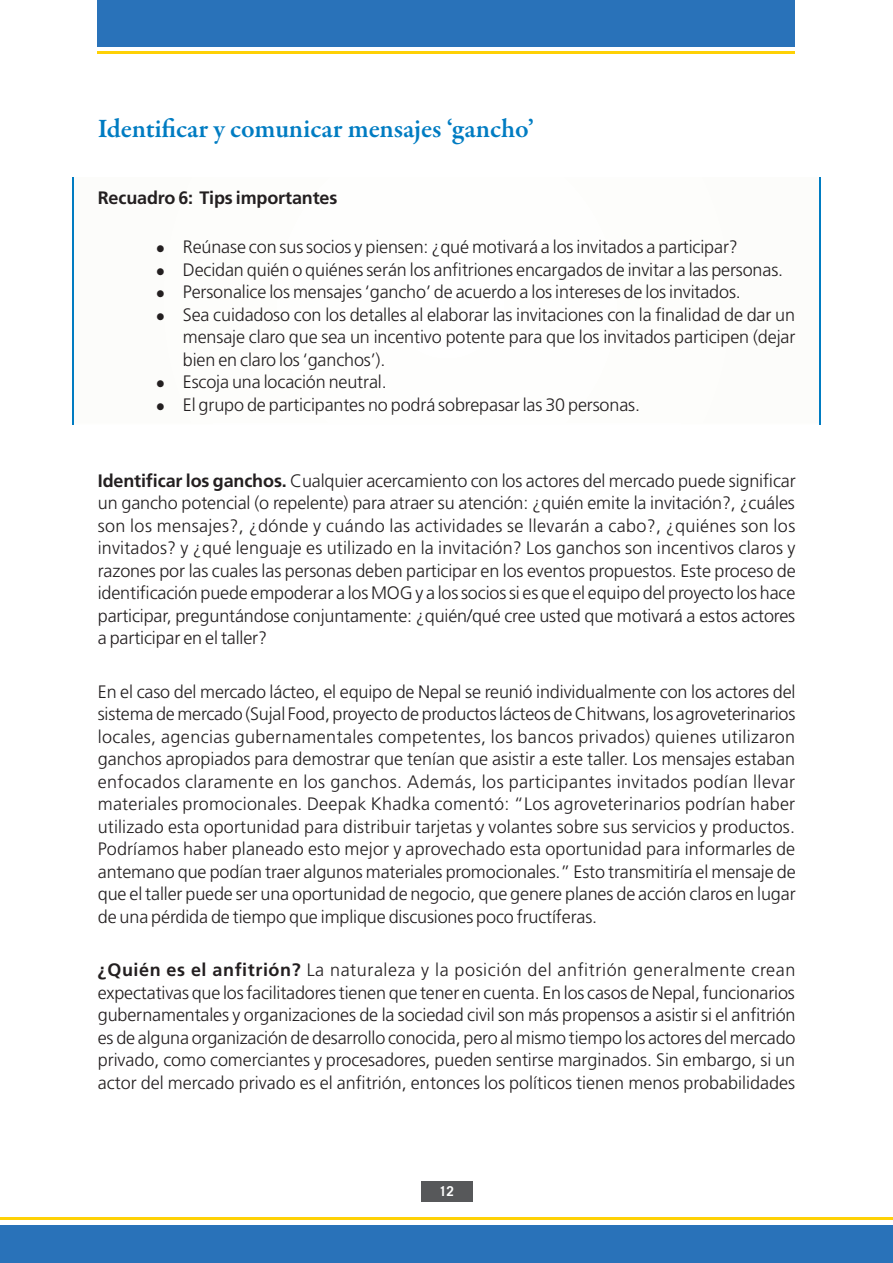
<style>
.page{position:relative;width:893px;height:1263px;background:#fff}
.page>*{position:absolute;margin:0;border:0;box-sizing:border-box;transform-origin:0 0}
.t1{font:600 27px "Garamond Premr Pro";letter-spacing:-.005em;color:#007cc2}
.t2{font:300 18px/22.5px "Frutiger";letter-spacing:-.01em;color:#231f20;text-align:justify}
.t3{font:700 18px "Frutiger";letter-spacing:-.01em;color:#231f20}
.t4{font:700 13.5px "Trade Gothic";color:#fff}
.s1{font-family:"Garamond Premr Pro";font-weight:600;font-size:22.5px}
.s2{font-weight:700}
</style>
<div class="page">
<div style="left:421px;top:1181px;width:51px;height:20px;background:#57585a"></div>
<div style="left:0;top:1225px;width:893px;height:38px;background:#2972b9"></div>
<div style="left:98px;top:0;width:697px;height:47px;background:#2972b9"></div>
<hr style="left:0;top:1216px;width:893px;height:3px;background:#fed105">
<hr style="left:98px;top:51px;width:697px;height:3px;background:#fed105">
<div style="left:73px;top:178px;width:747px;height:246px;background:#fdfdfb"></div>
<hr style="left:72px;top:177px;width:2px;height:247px;background:#007cc2">
<hr style="left:819px;top:177px;width:2px;height:247px;background:#007cc2">
<h1 class="t1" style="left:98px;top:112px;width:438px">Identificar y comunicar mensajes ‘gancho’</h1>
<p class="t3" style="left:98px;top:187px;width:241px">Recuadro 6: Tips importantes</p>
<p class="t2" style="left:156px;top:236px;width:583px"><span class="s1">•</span> Reúnase con sus socios y piensen: ¿qué motivará a los invitados a participar?</p>
<p class="t2" style="left:156px;top:259px;width:629px"><span class="s1">•</span> Decidan quién o quiénes serán los anfitriones encargados de invitar a las personas.</p>
<p class="t2" style="left:156px;top:281px;width:586px"><span class="s1">•</span> Personalice los mensajes ‘gancho’ de acuerdo a los intereses de los invitados.</p>
<p class="t2" style="left:183px;top:304px;width:614px;text-indent:-27px"><span class="s1">•</span> Sea cuidadoso con los detalles al elaborar las invitaciones con la finalidad de dar un mensaje claro que sea un incentivo potente para que los invitados participen (dejar bien en claro los ‘ganchos’).</p>
<p class="t2" style="left:156px;top:371px;width:232px"><span class="s1">•</span> Escoja una locación neutral.</p>
<p class="t2" style="left:156px;top:394px;width:486px"><span class="s1">•</span> El grupo de participantes no podrá sobrepasar las 30 personas.</p>
<p class="t2" style="left:98px;top:470px;width:699px"><span class="s2">Identificar los ganchos.</span> Cualquier acercamiento con los actores del mercado puede significar un gancho potencial (o repelente) para atraer su atención: ¿quién emite la invitación?, ¿cuáles son los mensajes?, ¿dónde y cuándo las actividades se llevarán a cabo?, ¿quiénes son los invitados? y ¿qué lenguaje es utilizado en la invitación? Los ganchos son incentivos claros y razones por las cuales las personas deben participar en los eventos propuestos. Este proceso de identificación puede empoderar a los MOG y a los socios si es que el equipo del proyecto los hace participar, preguntándose conjuntamente: ¿quién/qué cree usted que motivará a estos actores a participar en el taller?</p>
<p class="t2" style="left:98px;top:681px;width:699px">En el caso del mercado lácteo, el equipo de Nepal se reunió individualmente con los actores del sistema de mercado (Sujal Food, proyecto de productos lácteos de Chitwans, los agroveterinarios locales, agencias gubernamentales competentes, los bancos privados) quienes utilizaron ganchos apropiados para demostrar que tenían que asistir a este taller. Los mensajes estaban enfocados claramente en los ganchos. Además, los participantes invitados podían llevar materiales promocionales. Deepak Khadka comentó: “Los agroveterinarios podrían haber utilizado esta oportunidad para distribuir tarjetas y volantes sobre sus servicios y productos.<br>Podríamos haber planeado esto mejor y aprovechado esta oportunidad para informarles de antemano que podían traer algunos materiales promocionales.” Esto transmitiría el mensaje de que el taller puede ser una oportunidad de negocio, que genere planes de acción claros en lugar de una pérdida de tiempo que implique discusiones poco fructíferas.</p>
<p class="t2" style="left:98px;top:959px;width:699px"><span class="s2">¿Quién es el anfitrión?</span> La naturaleza y la posición del anfitrión generalmente crean expectativas que los facilitadores tienen que tener en cuenta. En los casos de Nepal, funcionarios gubernamentales y organizaciones de la sociedad civil son más propensos a asistir si el anfitrión es de alguna organización de desarrollo conocida, pero al mismo tiempo los actores del mercado privado, como comerciantes y procesadores, pueden sentirse marginados. Sin embargo, si un actor del mercado privado es el anfitrión, entonces los políticos tienen menos probabilidades</p>
<p class="t4" style="left:439px;top:1183px;width:16px">12</p>
</div>
